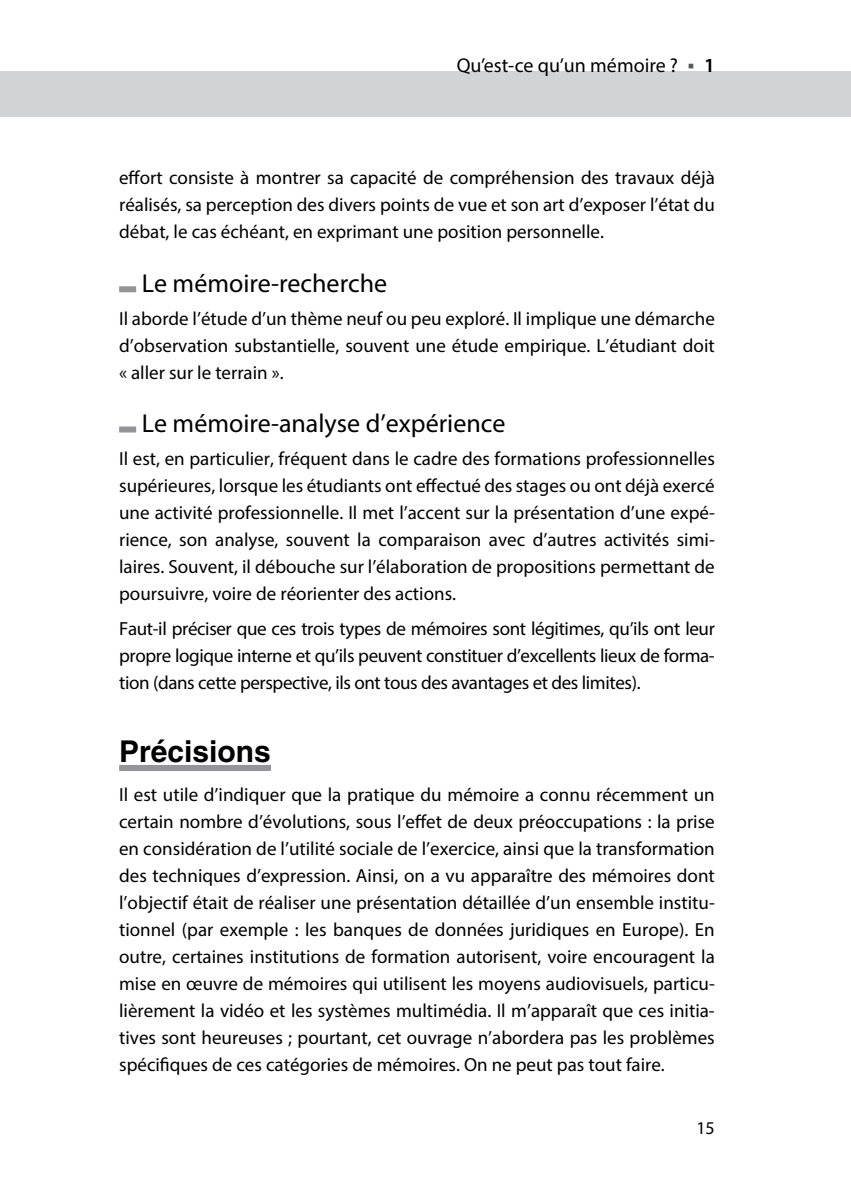
<style>
.page{position:relative;width:851px;height:1191px;background:#fff}
.page>*{position:absolute;margin:0;border:0;box-sizing:border-box;transform-origin:0 0}
.t1{font:700 30px "Helvetica LT Std";color:#000}
.t2{font:26px "Myriad Pro";color:#000}
.t3{font:20px "Myriad Pro";color:#000}
.t4{font:600 20px "Myriad Pro";color:#000}
.t5{font:19px/27px "Myriad Pro";color:#000;text-align:justify}
.t6{font:18px "Myriad Pro";color:#000}
.s1{color:#58595b}
</style>
<div class="page">
<div style="left:0;top:72px;width:850px;height:45px;background:#d1d3d4"></div>
<div style="left:119px;top:286px;width:17px;height:6px;background:#939598"></div>
<div style="left:119px;top:426px;width:17px;height:6px;background:#939598"></div>
<div style="left:119px;top:765px;width:152px;height:6px;background:#939598"></div>
<p class="t3" style="left:456px;top:53px;width:223px">Qu’est-ce qu’un mémoire ?</p>
<p class="t4" style="left:688px;top:52px;width:28px"><span class="s1">■</span> 1</p>
<p class="t5" style="left:119px;top:164px;width:597px">effort consiste à montrer sa capacité de compréhension des travaux déjà réalisés, sa perception des divers points de vue et son art d’exposer l’état du débat, le cas échéant, en exprimant une position personnelle.</p>
<h2 class="t2" style="left:142px;top:267px;width:247px">Le mémoire-recherche</h2>
<p class="t5" style="left:119px;top:304px;width:597px">Il aborde l’étude d’un thème neuf ou peu exploré. Il implique une démarche d’observation substantielle, souvent une étude empirique. L’étudiant doit « aller sur le terrain ».</p>
<h2 class="t2" style="left:142px;top:407px;width:365px">Le mémoire-analyse d’expérience</h2>
<p class="t5" style="left:119px;top:445px;width:597px">Il est, en particulier, fréquent dans le cadre des formations professionnelles supérieures, lorsque les étudiants ont effectué des stages ou ont déjà exercé une activité professionnelle. Il met l’accent sur la présentation d’une expé&shy;rience, son analyse, souvent la comparaison avec d’autres activités simi&shy;laires. Souvent, il débouche sur l’élaboration de propositions permettant de poursuivre, voire de réorienter des actions.</p>
<p class="t5" style="left:119px;top:615px;width:597px">Faut-il préciser que ces trois types de mémoires sont légitimes, qu’ils ont leur propre logique interne et qu’ils peuvent constituer d’excellents lieux de forma&shy;tion (dans cette perspective, ils ont tous des avantages et des limites).</p>
<h1 class="t1" style="left:119px;top:733px;width:153px">Précisions</h1>
<p class="t5" style="left:119px;top:781px;width:597px">Il est utile d’indiquer que la pratique du mémoire a connu récemment un certain nombre d’évolutions, sous l’effet de deux préoccupations : la prise en considération de l’utilité sociale de l’exercice, ainsi que la transformation des techniques d’expression. Ainsi, on a vu apparaître des mémoires dont l’objectif était de réaliser une présentation détaillée d’un ensemble institu&shy;tionnel (par exemple : les banques de données juridiques en Europe). En outre, certaines institutions de formation autorisent, voire encouragent la mise en œuvre de mémoires qui utilisent les moyens audiovisuels, particu&shy;lièrement la vidéo et les systèmes multimédia. Il m’apparaît que ces initia&shy;tives sont heureuses ; pourtant, cet ouvrage n’abordera pas les problèmes spécifiques de ces catégories de mémoires. On ne peut pas tout faire.</p>
<p class="t6" style="left:696px;top:1117px;width:20px">15</p>
</div>
